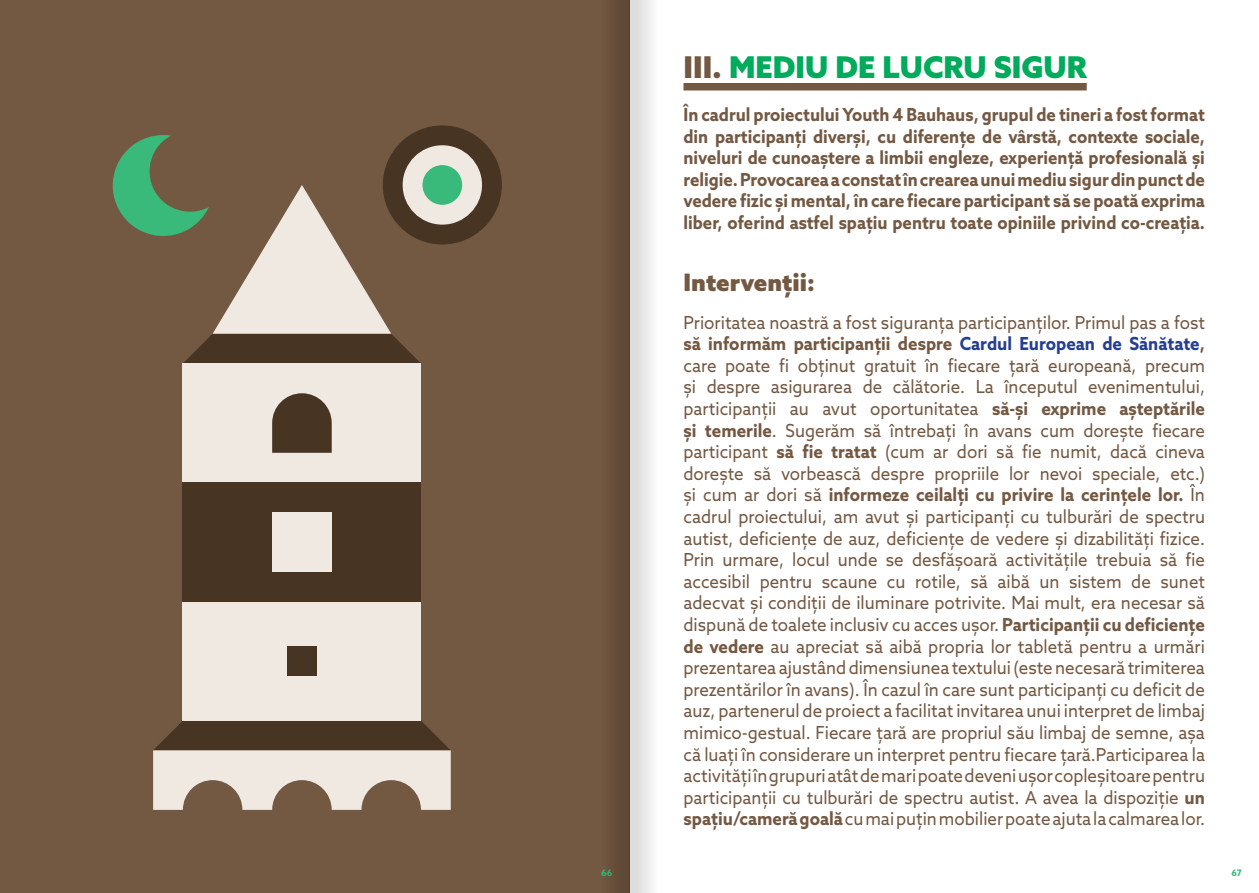
<style>
.page{position:relative;width:1259px;height:893px;background:#fff}
.page>*{position:absolute;margin:0;border:0;box-sizing:border-box;transform-origin:0 0}
.t1{font:900 30px "Azo Sans";color:#00ab5b}
.t2{font:900 24px "Azo Sans";color:#735842}
.t3{font:18px/21.6px "Azo Sans";color:#735842;text-align:justify;scale:.94 1}
.t4{font:700 18px/21.6px "Azo Sans";color:#735842;text-align:justify;scale:.93 1}
.t5{font:700 9px "Azo Sans";color:#39b97a}
.s1{color:#735842}
.s2{font-weight:700}
.s3{font-weight:700;color:#253f8e}
</style>
<div class="page">
<div style="left:0;top:0;width:629px;height:893px;background:#735842"></div>
<svg style="left:153px;top:721px;width:298px;height:89px"></svg>
<div style="left:183px;top:363px;width:238px;height:119px;background:#f0e9e2"></div>
<div style="left:183px;top:602px;width:238px;height:119px;background:#f0e9e2"></div>
<div style="left:183px;top:482px;width:238px;height:120px;background:#473423"></div>
<svg style="left:272px;top:393px;width:60px;height:60px;background:#5b4a3a"></svg>
<div style="left:287px;top:646px;width:30px;height:30px;background:#473423"></div>
<div style="left:272px;top:512px;width:60px;height:60px;background:#f0e9e2"></div>
<div style="left:383px;top:125px;width:119px;height:119px;background:#473423;border-radius:50%"></div>
<div style="left:403px;top:145px;width:79px;height:80px;background:#f0e9e2;border-radius:50%"></div>
<div style="left:422px;top:165px;width:40px;height:40px;background:#39b97a;border-radius:50%"></div>
<svg style="left:112px;top:134px;width:309px;height:229px"></svg>
<div style="left:683px;top:83px;width:403px;height:7px;background:#735842"></div>
<div style="left:572px;top:0;width:57px;height:893px;background:linear-gradient(to right,#795d46,#614a37)"></div>
<div style="left:629px;top:0;width:58px;height:893px;background:linear-gradient(to right,#e0dfe0,#fff)"></div>
<p class="t1" style="left:683px;top:47px;width:405px"><span class="s1">III.</span> MEDIU DE LUCRU SIGUR</p>
<p class="t4" style="left:683px;top:103px;width:562px">În cadrul proiectului Youth 4 Bauhaus, grupul de tineri a fost format din participanți diverși, cu diferențe de vârstă, contexte sociale, niveluri de cunoaștere a limbii engleze, experiență profesională și religie. Provocarea a constat în crearea unui mediu sigur din punct de vedere fizic și mental, în care fiecare participant să se poată exprima liber, oferind astfel spațiu pentru toate opiniile privind co-creația.</p>
<p class="t2" style="left:683px;top:267px;width:133px">Intervenții:</p>
<p class="t3" style="left:683px;top:311px;width:556px">Prioritatea noastră a fost siguranța participanților. Primul pas a fost <span class="s2">să informăm participanții despre</span> <span class="s3">Cardul European de Sănătate</span><span class="s2">, </span>care poate fi obținut gratuit în fiecare țară europeană, precum și despre asigurarea de călătorie. La începutul evenimentului, participanții au avut oportunitatea <span class="s2">să-și exprime așteptările și temerile</span>. Sugerăm să întrebați în avans cum dorește fiecare participant <span class="s2">să fie tratat</span> (cum ar dori să fie numit, dacă cineva dorește să vorbească despre propriile lor nevoi speciale, etc.) și cum ar dori să <span class="s2">informeze ceilalți cu privire la cerințele lor.</span> În cadrul proiectului, am avut și participanți cu tulburări de spectru autist, deficiențe de auz, deficiențe de vedere și dizabilități fizice.</p>
<p class="t3" style="left:683px;top:549px;width:556px">Prin urmare, locul unde se desfășoară activitățile trebuia să fie accesibil pentru scaune cu rotile, să aibă un sistem de sunet adecvat și condiții de iluminare potrivite. Mai mult, era necesar să dispună de toalete inclusiv cu acces ușor. <span class="s2">Participanții cu deficiențe de vedere</span> au apreciat să aibă propria lor tabletă pentru a urmări prezentarea ajustând dimensiunea textului (este necesară trimiterea prezentărilor în avans). În cazul în care sunt participanți cu deficit de auz, partenerul de proiect a facilitat invitarea unui interpret de limbaj mimico-gestual. Fiecare țară are propriul său limbaj de semne, așa că luați în considerare un interpret pentru fiecare țară.Participarea la activități în grupuri atât de mari poate deveni ușor copleșitoare pentru participanții cu tulburări de spectru autist. A avea la dispoziție <span class="s2">un spațiu/cameră goală</span> cu mai puțin mobilier poate ajuta la calmarea lor.</p>
<p class="t5" style="left:601px;top:867px;width:13px">66</p>
<p class="t5" style="left:1231px;top:867px;width:12px">67</p>
</div>
